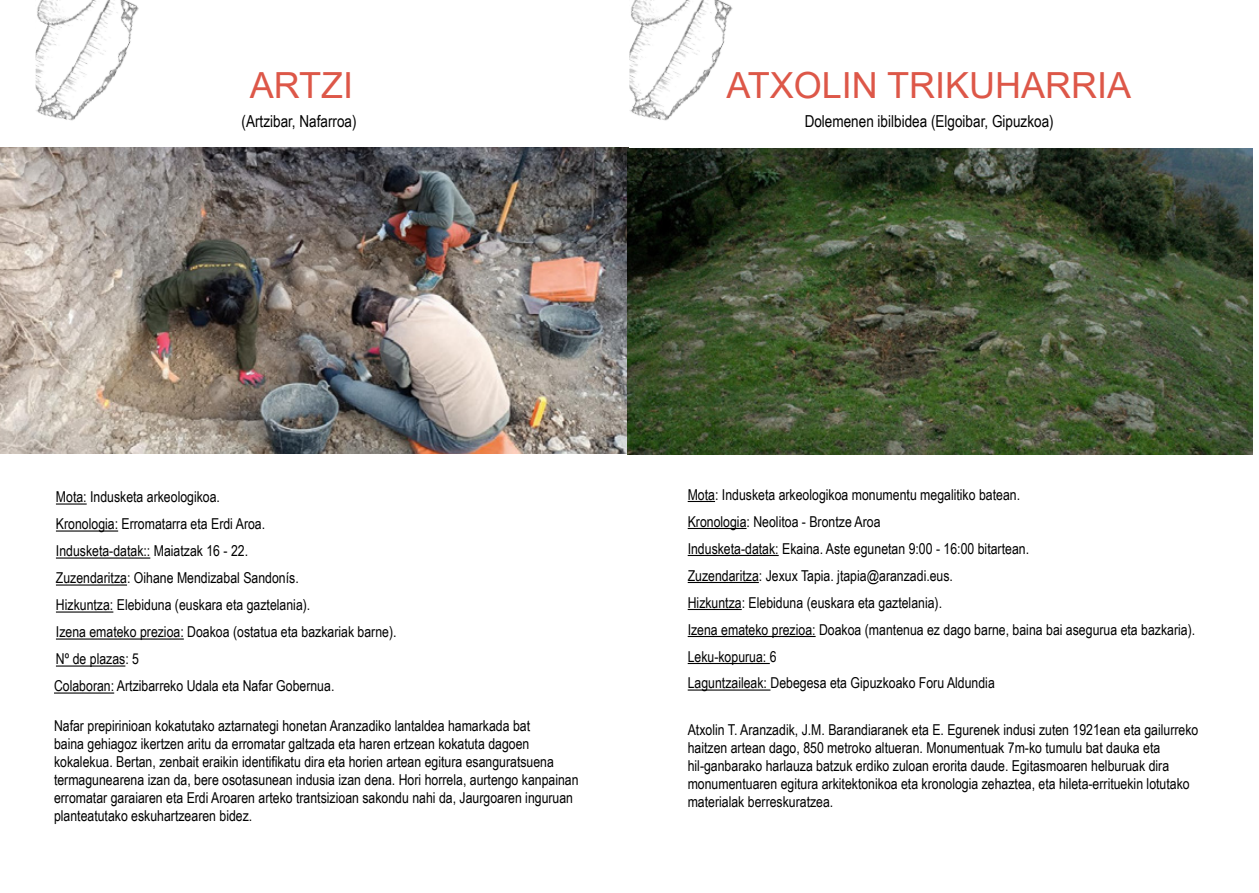
<style>
.page{position:relative;width:1259px;height:893px;background:#fff}
.page>*{position:absolute;margin:0;border:0;box-sizing:border-box;transform-origin:0 0}
.t1{font:36px "Arial";color:#dd5748}
.t2{font:16.5px "Arial Narrow";color:#000}
.t3{font:15px/27px "Arial Narrow";color:#000}
</style>
<div class="page">
<img style="left:628px;top:0;width:105px;height:148px">
<img style="left:34px;top:0;width:156px;height:148px">
<svg style="left:687px;top:501px;width:28px;height:1px"></svg>
<hr style="left:687px;top:528px;width:59px;height:1px;background:#000">
<hr style="left:687px;top:555px;width:91px;height:1px;background:#000">
<hr style="left:687px;top:582px;width:72px;height:1px;background:#000">
<hr style="left:687px;top:609px;width:55px;height:1px;background:#000">
<hr style="left:687px;top:636px;width:128px;height:1px;background:#000">
<hr style="left:687px;top:663px;width:83px;height:1px;background:#000">
<hr style="left:687px;top:689px;width:83px;height:2px;background:#000">
<hr style="left:56px;top:503px;width:31px;height:2px;background:#000">
<hr style="left:56px;top:530px;width:62px;height:2px;background:#000">
<hr style="left:56px;top:557px;width:94px;height:2px;background:#000">
<hr style="left:56px;top:584px;width:71px;height:2px;background:#000">
<hr style="left:56px;top:611px;width:57px;height:2px;background:#000">
<hr style="left:56px;top:638px;width:128px;height:2px;background:#000">
<hr style="left:56px;top:665px;width:69px;height:2px;background:#000">
<hr style="left:54px;top:692px;width:60px;height:2px;background:#000">
<img style="left:0;top:148px;width:1252px;height:306px">
<h1 class="t1" style="left:250px;top:60px;width:105px">ARTZI</h1>
<p class="t2" style="left:241px;top:109px;width:117px">(Artzibar, Nafarroa)</p>
<h1 class="t1" style="left:726px;top:60px;width:406px">ATXOLIN TRIKUHARRIA</h1>
<p class="t2" style="left:804px;top:109px;width:250px">Dolemenen ibilbidea (Elgoibar, Gipuzkoa)</p>
<p class="t3" style="left:56px;top:483px;width:342px">Mota: Indusketa arkeologikoa.<br>Kronologia: Erromatarra eta Erdi Aroa.<br>Indusketa-datak:: Maiatzak 16 - 22.<br>Zuzendaritza: Oihane Mendizabal Sandonís.<br>Hizkuntza: Elebiduna (euskara eta gaztelania).<br>Izena emateko prezioa: Doakoa (ostatua eta bazkariak barne).<br>Nº de plazas: 5</p>
<p class="t3" style="left:54px;top:672px;width:282px">Colaboran: Artzibarreko Udala eta Nafar Gobernua.</p>
<p class="t3" style="left:54px;top:716px;width:526px;line-height:18px">Nafar prepirinioan kokatutako aztarnategi honetan Aranzadiko lantaldea hamarkada bat<br>baina gehiagoz ikertzen aritu da erromatar galtzada eta haren ertzean kokatuta dagoen kokalekua. Bertan, zenbait eraikin identifikatu dira eta horien artean egitura esanguratsuena termagunearena izan da, bere osotasunean indusia izan dena. Hori horrela, aurtengo kanpainan erromatar garaiaren eta Erdi Aroaren arteko trantsizioan sakondu nahi da, Jaurgoaren inguruan planteatutako eskuhartzearen bidez.</p>
<p class="t3" style="left:687px;top:481px;width:509px">Mota: Indusketa arkeologikoa monumentu megalitiko batean.<br>Kronologia: Neolitoa - Brontze Aroa<br>Indusketa-datak: Ekaina. Aste egunetan 9:00 - 16:00 bitartean.<br>Zuzendaritza: Jexux Tapia. jtapia@aranzadi.eus.<br>Hizkuntza: Elebiduna (euskara eta gaztelania).<br>Izena emateko prezioa: Doakoa (mantenua ez dago barne, baina bai asegurua eta bazkaria).<br>Leku-kopurua: 6</p>
<p class="t3" style="left:687px;top:669px;width:309px">Laguntzaileak: Debegesa eta Gipuzkoako Foru Aldundia</p>
<p class="t3" style="left:687px;top:720px;width:512px;line-height:18px">Atxolin T. Aranzadik, J.M. Barandiaranek eta E. Egurenek indusi zuten 1921ean eta gailurreko haitzen artean dago, 850 metroko altueran. Monumentuak 7m-ko tumulu bat dauka eta hil-ganbarako harlauza batzuk erdiko zuloan erorita daude. Egitasmoaren helburuak dira monumentuaren egitura arkitektonikoa eta kronologia zehaztea, eta hileta-errituekin lotutako materialak berreskuratzea.</p>
</div>
